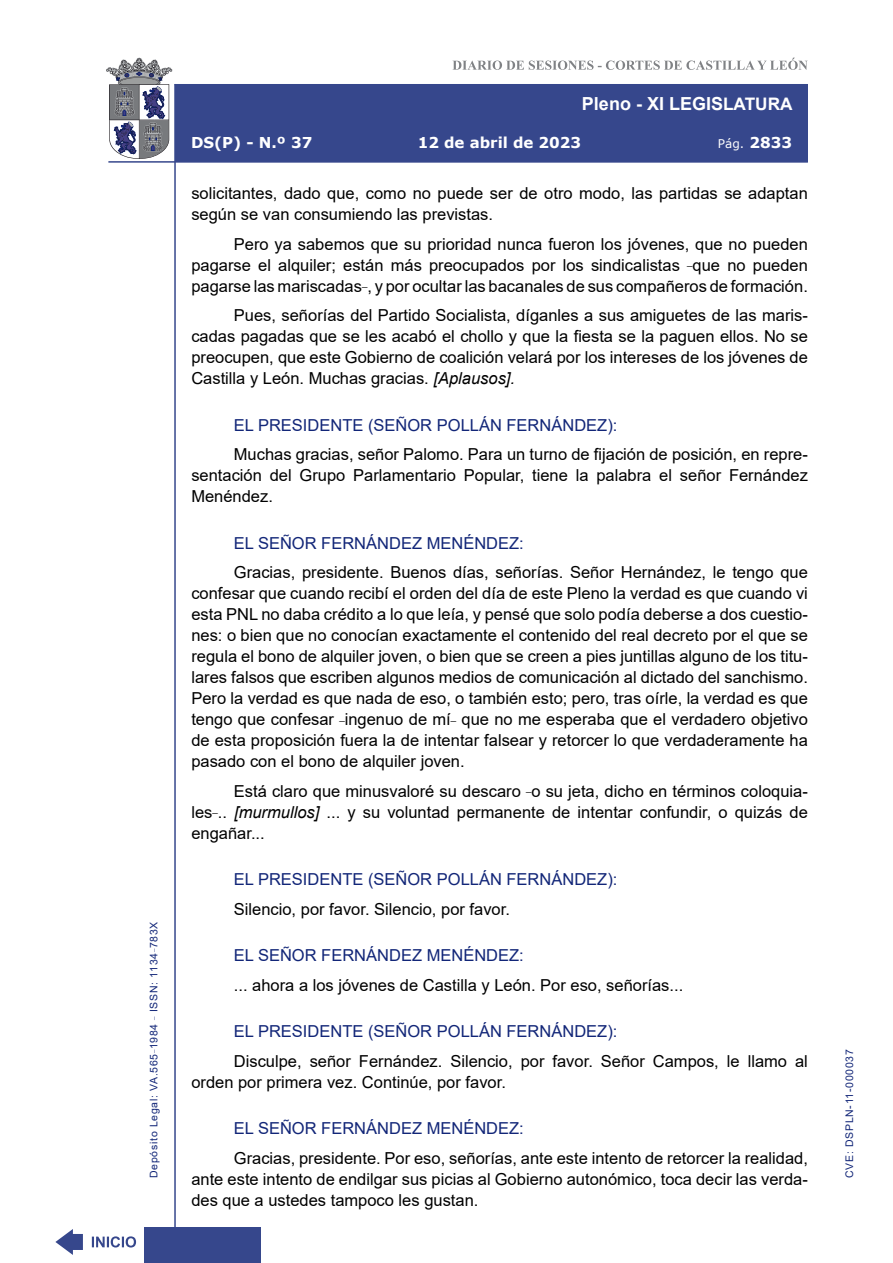
<style>
.page{position:relative;width:893px;height:1263px;background:#fff}
.page>*{position:absolute;margin:0;border:0;box-sizing:border-box;transform-origin:0 0}
.t1{font:700 18px "Arial";color:#fff}
.t2{font:16.5px/21px "Arial";color:#000;text-align:justify}
.Orador{font:16.5px "Arial";color:#122678}
.t3{font:700 15px "Verdana";color:#fff}
.t4{font:12px "Verdana";color:#fff}
.t5{font:10.5px "Arial";letter-spacing:.065em;color:#122678}
.s1{font-size:17.25px}
.s2{font-weight:700;font-size:15px}
.s3{font-style:italic}
</style>
<div class="page">
<svg style="left:452px;top:58px;width:356px;height:12px"></svg>
<hr style="left:174px;top:84px;width:2px;height:1179px;background:#36478c">
<div style="left:144px;top:1227px;width:117px;height:36px;background:#36478c"></div>
<div style="left:175px;top:84px;width:633px;height:78px;background:#36478c"></div>
<hr style="left:108px;top:161px;width:700px;height:2px;background:#36478c">
<svg style="left:92px;top:1236px;width:44px;height:11px"></svg>
<svg style="left:55px;top:1229px;width:28px;height:26px"></svg>
<svg style="left:106px;top:58px;width:66px;height:101px"></svg>
<p class="t5" style="left:146px;top:1178px;width:258px;rotate:-90deg">Depósito Legal: VA.565<sup>_</sup>1984 <sup>_</sup> ISSN: 1134<sup>_</sup>783X</p>
<p class="t1" style="left:582px;top:91px;width:212px">Pleno - XI LEGIS<span class="s1">LATURA</span></p>
<p class="t3" style="left:191px;top:132px;width:123px">DS(P) - N.º 37</p>
<p class="t3" style="left:418px;top:132px;width:165px">12 de abril de 2023</p>
<p class="t4" style="left:718px;top:135px;width:76px">Pág. <span class="s2">2833</span></p>
<p class="t2" style="left:191px;top:183px;width:618px">solicitantes, dado que, como no puede ser de otro modo, las partidas se adaptan según se van consumiendo las previstas.</p>
<p class="t2" style="left:191px;top:233px;width:618px;text-indent:43px">Pero ya sabemos que su prioridad nunca fueron los jóvenes, que no pueden pagarse el alquiler; están más preocupados por los sindicalistas <sup>_</sup>que no pueden pagarse las mariscadas<sup>_</sup>, y por ocultar las bacanales de sus compañeros de formación.</p>
<p class="t2" style="left:191px;top:305px;width:618px;text-indent:43px">Pues, señorías del Partido Socialista, díganles a sus amiguetes de las maris&shy;cadas pagadas que se les acabó el chollo y que la fiesta se la paguen ellos. No se preocupen, que este Gobierno de coalición velará por los intereses de los jóvenes de Castilla y León. Muchas gracias. <span class="s3">[Aplausos].</span></p>
<p class="Orador" style="left:234px;top:413px;width:385px">EL PRESIDENTE (SEÑOR POLLÁN FERNÁNDEZ):</p>
<p class="t2" style="left:191px;top:444px;width:618px;text-indent:43px">Muchas gracias, señor Palomo. Para un turno de fijación de posición, en repre&shy;sentación del Grupo Parlamentario Popular, tiene la palabra el señor Fernández Menéndez.</p>
<p class="Orador" style="left:234px;top:531px;width:292px">EL SEÑOR FERNÁNDEZ MENÉNDEZ:</p>
<p class="t2" style="left:191px;top:562px;width:618px;text-indent:43px">Gracias, presidente. Buenos días, señorías. Señor Hernández, le tengo que confesar que cuando recibí el orden del día de este Pleno la verdad es que cuando vi esta PNL no daba crédito a lo que leía, y pensé que solo podía deberse a dos cuestio&shy;nes: o bien que no conocían exactamente el contenido del real decreto por el que se regula el bono de alquiler joven, o bien que se creen a pies juntillas alguno de los titu&shy;lares falsos que escriben algunos medios de comunicación al dictado del sanchismo.<br>Pero la verdad es que nada de eso, o también esto; pero, tras oírle, la verdad es que tengo que confesar <sup>_</sup>ingenuo de mí<sup>_</sup> que no me esperaba que el verdadero objetivo de esta proposición fuera la de intentar falsear y retorcer lo que verdaderamente ha pasado con el bono de alquiler joven.</p>
<p class="t2" style="left:191px;top:780px;width:618px;text-indent:43px">Está claro que minusvaloré su descaro <sup>_</sup>o su jeta, dicho en términos coloquia&shy;les<sup>_</sup>.. <span class="s3">[murmullos]</span> ... y su voluntad permanente de intentar confundir, o quizás de engañar...</p>
<p class="Orador" style="left:234px;top:868px;width:385px">EL PRESIDENTE (SEÑOR POLLÁN FERNÁNDEZ):</p>
<p class="t2" style="left:234px;top:898px;width:278px">Silencio, por favor. Silencio, por favor.</p>
<p class="Orador" style="left:234px;top:944px;width:292px">EL SEÑOR FERNÁNDEZ MENÉNDEZ:</p>
<p class="t2" style="left:234px;top:974px;width:451px">... ahora a los jóvenes de Castilla y León. Por eso, señorías...</p>
<p class="Orador" style="left:234px;top:1020px;width:385px">EL PRESIDENTE (SEÑOR POLLÁN FERNÁNDEZ):</p>
<p class="t2" style="left:191px;top:1050px;width:618px;text-indent:43px">Disculpe, señor Fernández. Silencio, por favor. Señor Campos, le llamo al orden por primera vez. Continúe, por favor.</p>
<p class="Orador" style="left:234px;top:1117px;width:292px">EL SEÑOR FERNÁNDEZ MENÉNDEZ:</p>
<p class="t2" style="left:191px;top:1147px;width:618px;text-indent:43px">Gracias, presidente. Por eso, señorías, ante este intento de retorcer la realidad, ante este intento de endilgar sus picias al Gobierno autonómico, toca decir las verda&shy;des que a ustedes tampoco les gustan.</p>
<p class="t5" style="left:842px;top:1178px;width:130px;rotate:-90deg">CVE: DSPLN-11-000037</p>
</div>
